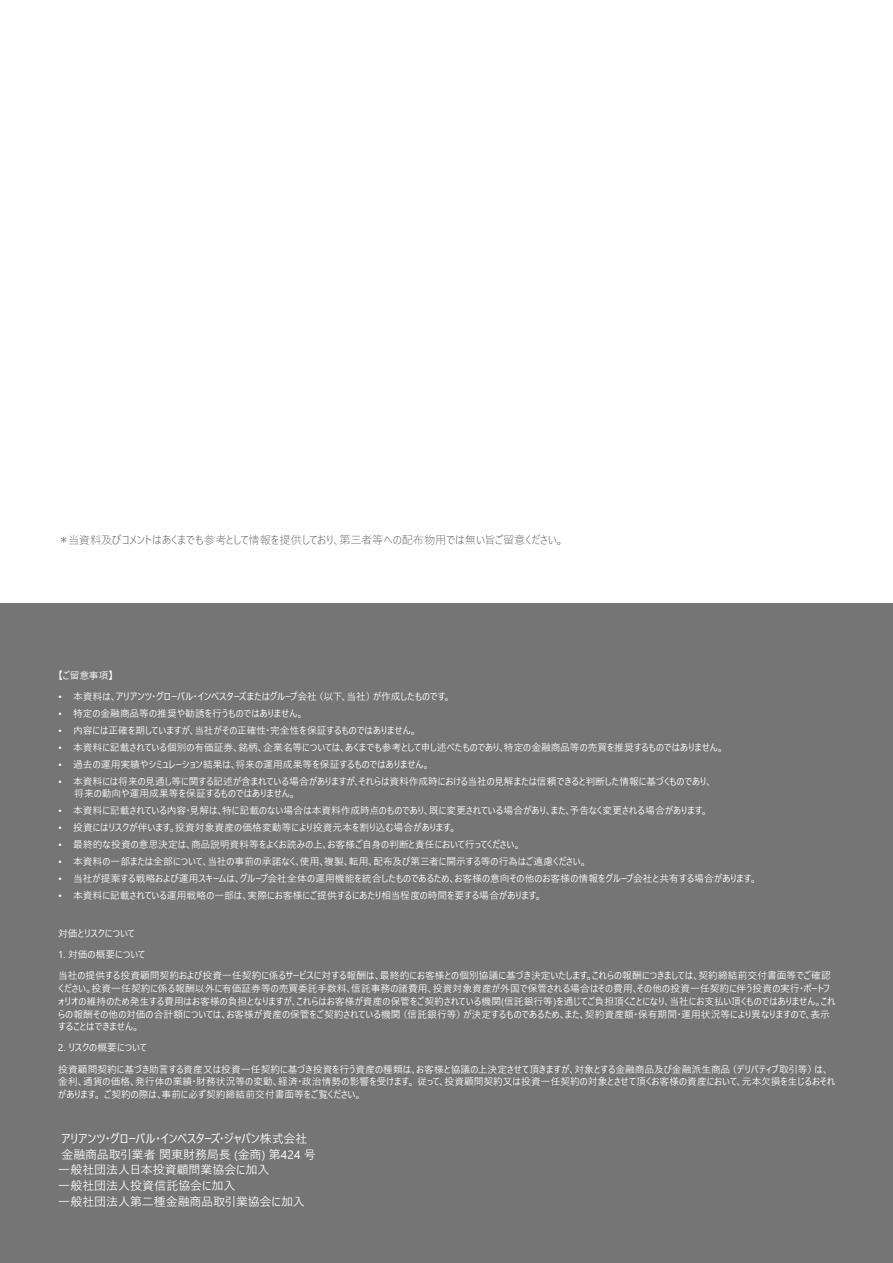
<style>
.page{position:relative;width:893px;height:1263px;background:#fff}
.page>*{position:absolute;margin:0;border:0;box-sizing:border-box;transform-origin:0 0}
.Disclaimer_footnote{font:12px/15.6px "Yu Gothic UI";letter-spacing:-.005em;color:#fff}
.Disclaimer_footnote-2{font:300 11.25px "Yu Gothic UI";letter-spacing:-.01em;color:#454647}
.Disclaimer_footnote-3{font:9.75px/12.8px "Yu Gothic UI";color:#fff}
</style>
<div class="page">
<div style="left:1px;top:604px;width:892px;height:659px;background:#757575"></div>
<p class="Disclaimer_footnote-2" style="left:58px;top:529px;width:508px">＊当資料及びコメントはあくまでも参考として情報を提供しており、第三者等への配布物用では無い旨ご留意ください。</p>
<p class="Disclaimer_footnote-3" style="left:58px;top:668px;width:57px">【ご留意事項】</p>
<p class="Disclaimer_footnote-3" style="left:58px;top:689px;width:394px">• 本資料は、アリアンツ･グローバル･インベスターズまたはグループ会社（以下、当社）が作成したものです。</p>
<p class="Disclaimer_footnote-3" style="left:58px;top:706px;width:247px">• 特定の金融商品等の推奨や勧誘を行うものではありません。</p>
<p class="Disclaimer_footnote-3" style="left:58px;top:723px;width:360px">• 内容には正確を期していますが、当社がその正確性・完全性を保証するものではありません。</p>
<p class="Disclaimer_footnote-3" style="left:58px;top:740px;width:668px">• 本資料に記載されている個別の有価証券、銘柄、企業名等については、あくまでも参考として申し述べたものであり、特定の金融商品等の売買を推奨するものではありません。</p>
<p class="Disclaimer_footnote-3" style="left:58px;top:756px;width:373px">• 過去の運用実績やシミュレーション結果は、将来の運用成果等を保証するものではありません。</p>
<p class="Disclaimer_footnote-3" style="left:74px;top:773px;width:640px;text-indent:-16px">• 本資料には将来の見通し等に関する記述が含まれている場合がありますが、それらは資料作成時における当社の見解または信頼できると判断した情報に基づくものであり、将来の動向や運用成果等を保証するものではありません。</p>
<p class="Disclaimer_footnote-3" style="left:58px;top:803px;width:651px">• 本資料に記載されている内容・見解は、特に記載のない場合は本資料作成時点のものであり、既に変更されている場合があり、また、予告なく変更される場合があります。</p>
<p class="Disclaimer_footnote-3" style="left:58px;top:820px;width:400px">• 投資にはリスクが伴います。投資対象資産の価格変動等により投資元本を割り込む場合があります。</p>
<p class="Disclaimer_footnote-3" style="left:58px;top:837px;width:464px">• 最終的な投資の意思決定は、商品説明資料等をよくお読みの上、お客様ご自身の判断と責任において行ってください。</p>
<p class="Disclaimer_footnote-3" style="left:58px;top:854px;width:530px">• 本資料の一部または全部について、当社の事前の承諾なく、使用、複製、転用、配布及び第三者に開示する等の行為はご遠慮ください。</p>
<p class="Disclaimer_footnote-3" style="left:58px;top:871px;width:700px">• 当社が提案する戦略および運用スキームは、グループ会社全体の運用機能を統合したものであるため、お客様の意向その他のお客様の情報をグループ会社と共有する場合があります。</p>
<p class="Disclaimer_footnote-3" style="left:58px;top:888px;width:486px">• 本資料に記載されている運用戦略の一部は、実際にお客様にご提供するにあたり相当程度の時間を要する場合があります。</p>
<p class="Disclaimer_footnote-3" style="left:58px;top:926px;width:78px">対価とリスクについて</p>
<p class="Disclaimer_footnote-3" style="left:58px;top:947px;width:88px">1. 対価の概要について</p>
<p class="Disclaimer_footnote-3" style="left:58px;top:968px;width:779px">当社の提供する投資顧問契約および投資一任契約に係るサービスに対する報酬は、最終的にお客様との個別協議に基づき決定いたします。これらの報酬につきましては、契約締結前交付書面等でご確認ください。投資一任契約に係る報酬以外に有価証券等の売買委託手数料、信託事務の諸費用、投資対象資産が外国で保管される場合はその費用、その他の投資一任契約に伴う投資の実行･ポートフォリオの維持のため発生する費用はお客様の負担となりますが、これらはお客様が資産の保管をご契約されている機関(信託銀行等)を通じてご負担頂くことになり、当社にお支払い頂くものではありません。これらの報酬その他の対価の合計額については、お客様が資産の保管をご契約されている機関（信託銀行等）が決定するものであるため、また、契約資産額･保有期間･運用状況等により異なりますので、表示することはできません。</p>
<p class="Disclaimer_footnote-3" style="left:58px;top:1040px;width:90px">2. リスクの概要について</p>
<p class="Disclaimer_footnote-3" style="left:58px;top:1061px;width:779px">投資顧問契約に基づき助言する資産又は投資一任契約に基づき投資を行う資産の種類は、お客様と協議の上決定させて頂きますが、対象とする金融商品及び金融派生商品（デリバティブ取引等）は、金利、通貨の価格、発行体の業績・財務状況等の変動、経済・政治情勢の影響を受けます。 従って、投資顧問契約又は投資一任契約の対象とさせて頂くお客様の資産において、元本欠損を生じるおそれがあります。 ご契約の際は、事前に必ず契約締結前交付書面等をご覧ください。</p>
<p class="Disclaimer_footnote" style="left:61px;top:1129px;width:248px">アリアンツ･グローバル･インベスターズ･ジャパン株式会社</p>
<p class="Disclaimer_footnote" style="left:62px;top:1145px;width:256px">金融商品取引業者 関東財務局長 (金商) 第424 号</p>
<p class="Disclaimer_footnote" style="left:58px;top:1160px;width:213px">一般社団法人日本投資顧問業協会に加入</p>
<p class="Disclaimer_footnote" style="left:58px;top:1176px;width:248px">一般社団法人投資信託協会に加入<br>一般社団法人第二種金融商品取引業協会に加入</p>
</div>
